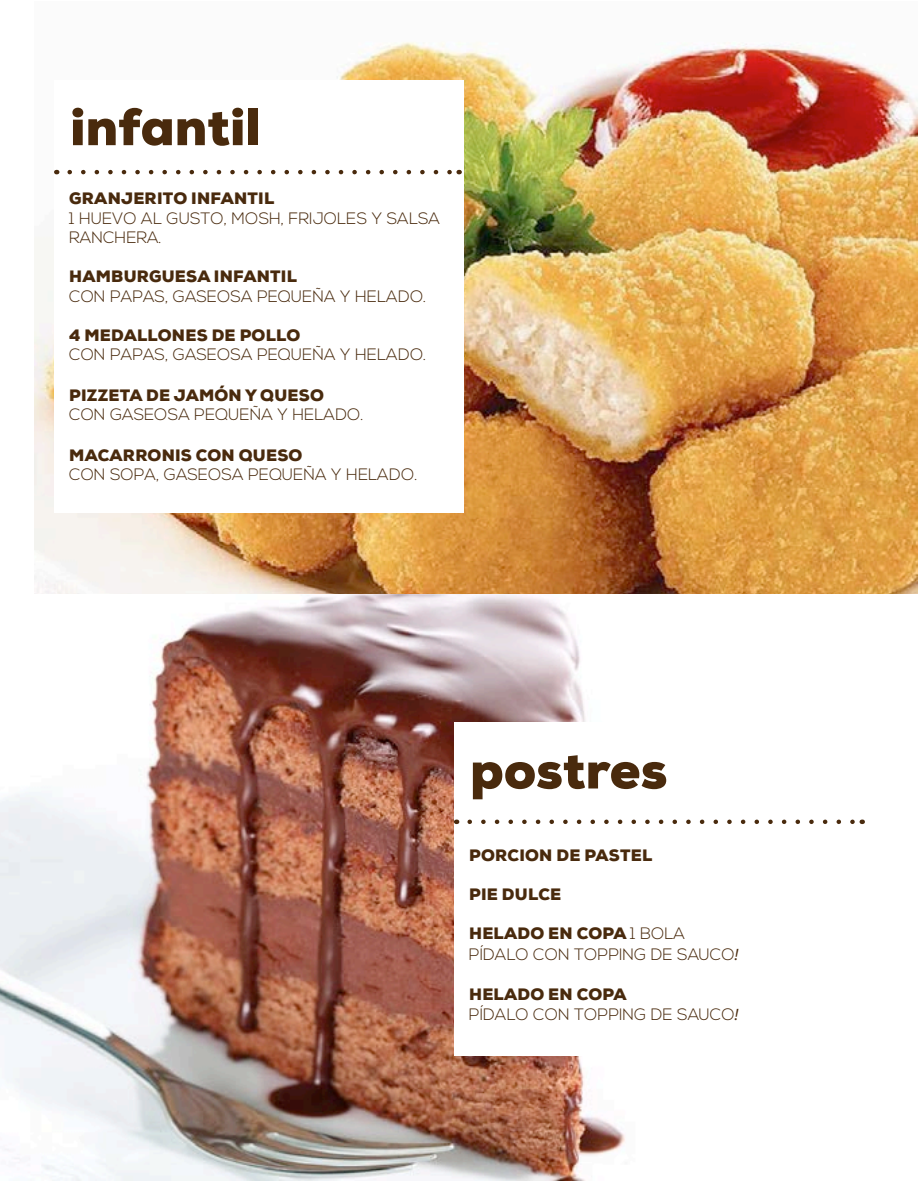
<style>
.page{position:relative;width:918px;height:1188px;background:#fff}
.page>*{position:absolute;margin:0;border:0;box-sizing:border-box;transform-origin:0 0}
.t1{font:900 52.5px "Nexa";color:#492a0d}
.t2{font:300 16.5px/19.5px "Nexa";color:#492a0d}
.t3{font:900 16.5px "Nexa";letter-spacing:.015em;color:#492a0d}
.s1{font-weight:900}
.s2{font-family:"Myriad Pro";font-weight:400;font-style:italic}
</style>
<div class="page">
<img style="left:0;top:593px;width:752px;height:588px">
<img style="left:34px;top:42px;width:884px;height:551px">
<div style="left:54px;top:81px;width:409px;height:432px;background:#fff"></div>
<div style="left:454px;top:723px;width:409px;height:333px;background:#fff"></div>
<svg style="left:70px;top:170px;width:382px;height:4px"></svg>
<svg style="left:470px;top:820px;width:385px;height:4px"></svg>
<h1 class="t1" style="left:70px;top:93px;width:192px">infantil</h1>
<p class="t3" style="left:69px;top:188px;width:207px">GRANJERITO INFANTIL</p>
<p class="t2" style="left:69px;top:209px;width:372px">1 HUEVO AL GUSTO, MOSH, FRIJOLES Y SALSA<br>RANCHERA.</p>
<p class="t3" style="left:69px;top:266px;width:229px">HAMBURGUESA INFANTIL</p>
<p class="t2" style="left:69px;top:287px;width:359px">CON PAPAS, GASEOSA PEQUEÑA Y HELADO.</p>
<p class="t3" style="left:69px;top:325px;width:233px">4 MEDALLONES DE POLLO</p>
<p class="t2" style="left:69px;top:346px;width:359px">CON PAPAS, GASEOSA PEQUEÑA Y HELADO.</p>
<p class="t3" style="left:69px;top:385px;width:256px">PIZZETA DE JAMÓN Y QUESO</p>
<p class="t2" style="left:69px;top:406px;width:296px">CON GASEOSA PEQUEÑA Y HELADO.</p>
<p class="t3" style="left:69px;top:445px;width:235px">MACARRONIS CON QUESO</p>
<p class="t2" style="left:69px;top:466px;width:350px">CON SOPA, GASEOSA PEQUEÑA Y HELADO.</p>
<h1 class="t1" style="left:470px;top:736px;width:199px">postres</h1>
<p class="t3" style="left:469px;top:844px;width:185px">PORCION DE PASTEL</p>
<p class="t3" style="left:469px;top:883px;width:94px">PIE DULCE</p>
<p class="t2" style="left:469px;top:923px;width:271px;line-height:21px"><span class="s1">HELADO EN COPA</span> 1 BOLA<br>PÍDALO CON TOPPING DE SAUCO<span class="s2">!</span></p>
<p class="t2" style="left:469px;top:985px;width:271px"><span class="s1">HELADO EN COPA<br></span>PÍDALO CON TOPPING DE SAUCO<span class="s2">!</span></p>
</div>
